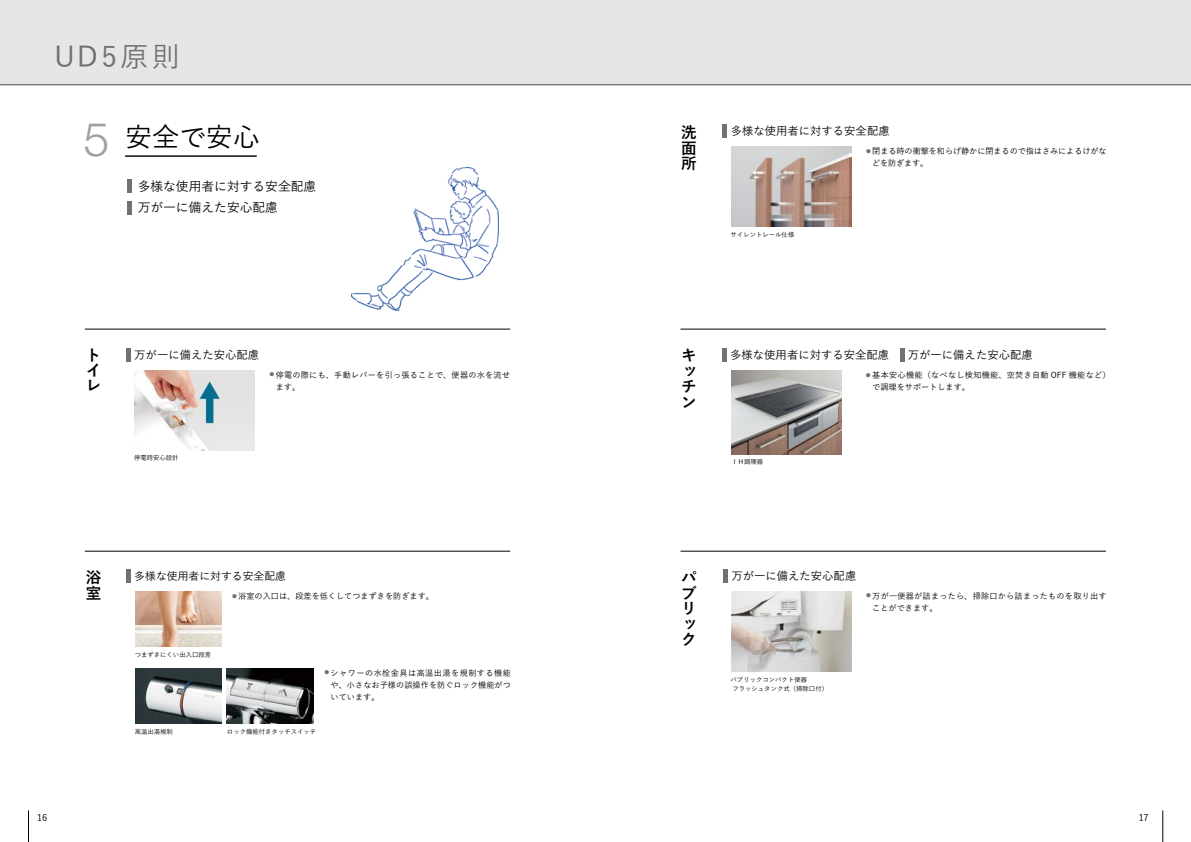
<style>
.page{position:relative;width:1191px;height:842px;background:#fff}
.page>*{position:absolute;margin:0;border:0;box-sizing:border-box;transform-origin:0 0}
.t1{font:500 28.3px "Yu Go";letter-spacing:.11em;color:#727171}
.t2{font:500 26.9px "Yu Go";color:#000}
.t3{font:700 15.6px/15.6px "Yu Go";color:#000;text-align:justify}
.t4{font:500 12.8px/21.3px "Yu Go";color:#000}
.t5{font:500 11.3px "Yu Go";color:#000}
.t6{font:500 10.8px "Yu Go";color:#000}
.t7{font:500 9.2px "Yu Go";color:#000}
.t8{font:500 8.1px/12.4px "Yu Go";letter-spacing:.005em;color:#000}
.t9{font:500 8.1px/12.4px "Yu Go";letter-spacing:.03em;color:#000}
.t10{font:500 8.1px/12.4px "Yu Go";letter-spacing:.035em;color:#000}
.t11{font:500 6.4px/8.5px "Yu Go";color:#000}
.s1{font-family:"Helvetica Neue LT Std";font-weight:300;font-size:46.8px;color:#9fa0a0}
</style>
<div class="page">
<hr style="left:28px;top:810px;width:1px;height:32px;background:#000">
<hr style="left:1162px;top:810px;width:1px;height:32px;background:#000">
<div style="left:0;top:0;width:1191px;height:85px;background:#e6e6e7"></div>
<hr style="left:0;top:84px;width:1191px;height:1px;background:#727171">
<img style="left:351px;top:167px;width:147px;height:144px">
<hr style="left:125px;top:155px;width:132px;height:2px;background:#000">
<div style="left:127px;top:179px;width:5px;height:14px;background:#727171"></div>
<div style="left:127px;top:201px;width:5px;height:13px;background:#727171"></div>
<div style="left:126px;top:348px;width:5px;height:13px;background:#727171"></div>
<img style="left:135px;top:370px;width:120px;height:80px">
<div style="left:722px;top:124px;width:5px;height:13px;background:#727171"></div>
<img style="left:731px;top:147px;width:120px;height:79px">
<div style="left:723px;top:569px;width:5px;height:14px;background:#727171"></div>
<img style="left:731px;top:591px;width:120px;height:80px">
<div style="left:126px;top:569px;width:5px;height:14px;background:#727171"></div>
<img style="left:135px;top:592px;width:86px;height:55px">
<img style="left:227px;top:668px;width:86px;height:56px">
<img style="left:135px;top:668px;width:86px;height:56px">
<hr style="left:85px;top:329px;width:425px;height:1px;background:#000">
<hr style="left:85px;top:551px;width:425px;height:1px;background:#000">
<hr style="left:680px;top:329px;width:426px;height:1px;background:#000">
<hr style="left:680px;top:551px;width:426px;height:1px;background:#000">
<img style="left:731px;top:370px;width:111px;height:84px">
<hr style="left:722px;top:348px;width:4px;height:13px;background:#727171">
<div style="left:899px;top:348px;width:5px;height:14px;background:#727171"></div>
<h1 class="t1" style="left:54px;top:31px;width:127px">UD5原則</h1>
<h2 class="t2" style="left:83px;top:112px;width:178px"><span class="s1">5</span> 安全で安心</h2>
<h3 class="t4" style="left:138px;top:174px;width:180px">多様な使用者に対する安全配慮万が一に備えた安心配慮</h3>
<h3 class="t3" style="left:681px;top:125px;width:16px">洗面所</h3>
<h3 class="t5" style="left:731px;top:120px;width:160px">多様な使用者に対する安全配慮</h3>
<p class="t8" style="left:872px;top:144px;width:236px;text-indent:-6px"><sup>●</sup> 閉まる時の衝撃を和らげ静かに閉まるので指はさみによるけがなどを防ぎます。</p>
<p class="t11" style="left:730px;top:230px;width:65px">サイレントレール仕様</p>
<h3 class="t3" style="left:86px;top:348px;width:15px;line-height:15px">トイレ</h3>
<h3 class="t3" style="left:681px;top:348px;width:16px">キッチン</h3>
<h3 class="t5" style="left:134px;top:344px;width:126px">万が一に備えた安心配慮</h3>
<p class="t9" style="left:276px;top:367px;width:236px;text-indent:-6px"><sup>●</sup> 停電の際にも、手動レバーを引っ張ることで、便器の水を流せます。</p>
<h3 class="t5" style="left:730px;top:344px;width:160px">多様な使用者に対する安全配慮</h3>
<h3 class="t5" style="left:908px;top:344px;width:126px">万が一に備えた安心配慮</h3>
<p class="t10" style="left:872px;top:368px;width:240px;text-indent:-6px"><sup>●</sup> 基本安心機能（なべなし検知機能、空焚き自動 OFF 機能など）で調理をサポートします。</p>
<p class="t11" style="left:134px;top:452px;width:46px">停電時安心設計</p>
<p class="t11" style="left:731px;top:457px;width:33px">ＩＨ調理器</p>
<h3 class="t3" style="left:86px;top:570px;width:17px">浴室</h3>
<h3 class="t3" style="left:681px;top:570px;width:17px;text-align:left">パブリック</h3>
<h3 class="t6" style="left:134px;top:566px;width:153px">多様な使用者に対する安全配慮</h3>
<p class="t8" style="left:232px;top:589px;width:203px"><sup>●</sup> 浴室の入口は、段差を低くしてつまずきを防ぎます。</p>
<p class="t11" style="left:135px;top:650px;width:78px">つまずきにくい出入口段差</p>
<p class="t8" style="left:331px;top:665px;width:182px;text-align:justify;text-indent:-6px"><sup>●</sup> シャワーの水栓金具は高温出湯を規制する機能や、小さなお子様の誤操作を防ぐロック機能がついています。</p>
<p class="t11" style="left:135px;top:727px;width:40px">高温出湯規制</p>
<p class="t11" style="left:227px;top:727px;width:91px">ロック機能付きタッチスイッチ</p>
<h3 class="t5" style="left:731px;top:566px;width:126px">万が一に備えた安心配慮</h3>
<p class="t9" style="left:872px;top:588px;width:236px;text-indent:-6px"><sup>●</sup> 万が一便器が詰まったら、掃除口から詰まったものを取り出すことができます。</p>
<p class="t11" style="left:730px;top:675px;width:99px">パブリックコンパクト便器<br>フラッシュタンク式（掃除口付）</p>
<p class="t7" style="left:37px;top:809px;width:12px">16</p>
<p class="t7" style="left:1138px;top:809px;width:12px">17</p>
</div>
